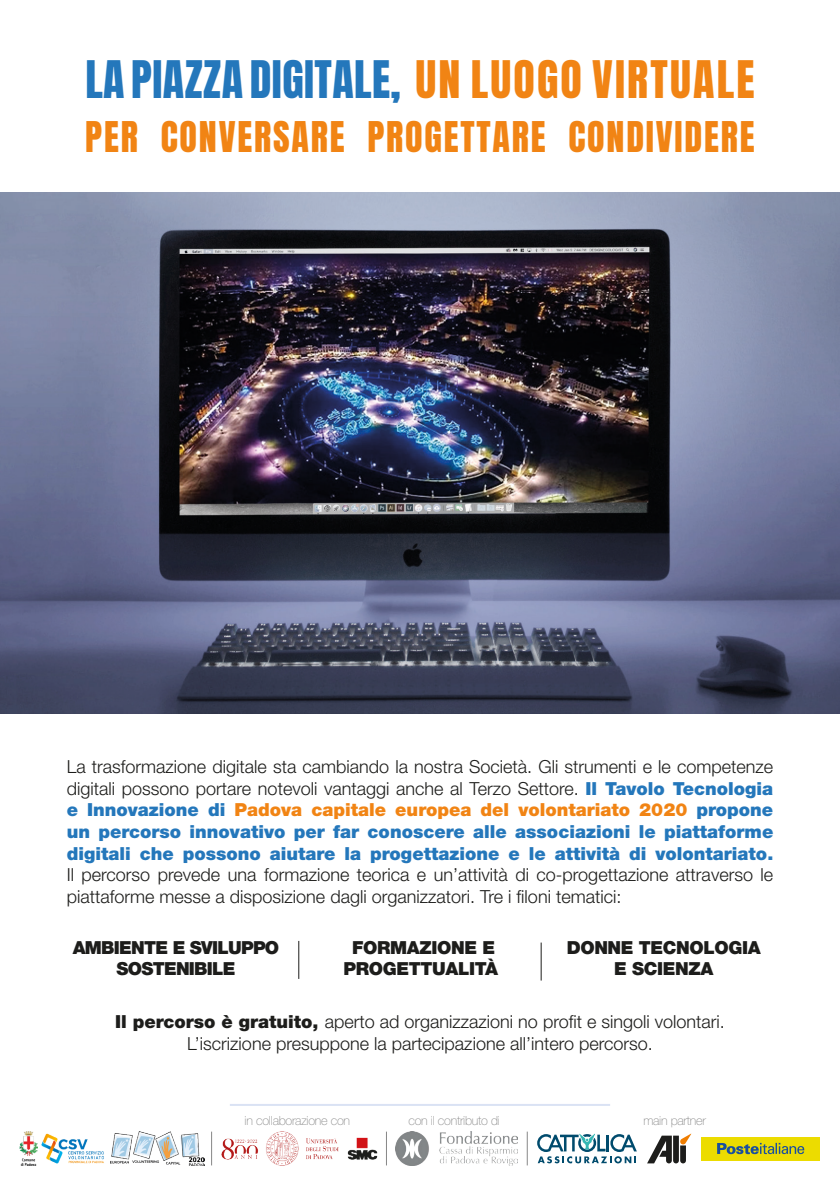
<style>
.page{position:relative;width:840px;height:1191px;background:#fff}
.page>*{position:absolute;margin:0;border:0;box-sizing:border-box;transform-origin:0 0}
.t1{font:44px "Anton";letter-spacing:.01em;color:#2477bb}
.t2{font:36px "Anton";letter-spacing:.05em;color:#f18414}
.t3{font:300 18px/21.6px "Helvetica Neue LT Std";color:#1d1d1b;text-align:justify}
.t4{font:900 18px/21.6px "Helvetica Neue LT Std";letter-spacing:-.02em;color:#1d1d1b;text-align:center}
.t5{font:900 18px/21.6px "Helvetica Neue LT Std";letter-spacing:-.04em;color:#1d1d1b;text-align:center}
.t6{font:100 12.6px "Helvetica Neue LT Std";letter-spacing:-.02em;color:#878787}
.s1{color:#f18414}
.s2{font-weight:900;color:#2477bb}
.s3{font-weight:900;color:#f18414}
.s4{font-weight:900}
</style>
<div class="page">
<img style="left:0;top:193px;width:839px;height:520px">
<hr style="left:298px;top:941px;width:1px;height:38px;background:#1d1d1b">
<hr style="left:540px;top:942px;width:1px;height:38px;background:#1d1d1b">
<img style="left:20px;top:1131px;width:17px;height:34px">
<img style="left:41px;top:1133px;width:63px;height:31px">
<img style="left:111px;top:1131px;width:93px;height:34px">
<img style="left:221px;top:1131px;width:118px;height:34px">
<img style="left:347px;top:1137px;width:31px;height:23px">
<img style="left:395px;top:1131px;width:122px;height:34px">
<svg style="left:537px;top:1133px;width:99px;height:30px"></svg>
<svg style="left:647px;top:1134px;width:43px;height:29px"></svg>
<div style="left:701px;top:1136px;width:118px;height:24px;background:#ecdc00"></div>
<svg style="left:717px;top:1142px;width:86px;height:12px"></svg>
<hr style="left:211px;top:1131px;width:1px;height:34px;background:#878787">
<hr style="left:386px;top:1131px;width:1px;height:34px;background:#878787">
<hr style="left:526px;top:1131px;width:1px;height:34px;background:#878787">
<hr style="left:230px;top:1104px;width:379px;height:2px;background:#dae2f4">
<p class="t1" style="left:85px;top:57px;width:670px">LA PIAZZA DIGITALE, <span class="s1">UN LUOGO VIRTUALE</span></p>
<p class="t2" style="left:85px;top:119px;width:670px">PER CONVERSARE PROGETTARE CONDIVIDERE</p>
<p class="t3" style="left:67px;top:755px;width:707px">La trasformazione digitale sta cambiando la nostra Società. Gli strumenti e le competenze digitali possono portare notevoli vantaggi anche al Terzo Settore. <span class="s2">Il Tavolo Tecnologia e Innovazione di</span> <span class="s3">Padova capitale europea del volontariato 2020</span> <span class="s2">propone un percorso innovativo per far conoscere alle associazioni le piattaforme digitali che possono aiutare la progettazione e le attività di volontariato.<br></span>Il percorso prevede una formazione teorica e un’attività di co-progettazione attraverso le piattaforme messe a disposizione dagli organizzatori. Tre i filoni tematici:</p>
<p class="t5" style="left:73px;top:936px;width:208px">AMBIENTE E SVILUPPO<br>SOSTENIBILE</p>
<p class="t4" style="left:343px;top:936px;width:156px">FORMAZIONE E<br>PROGETTUALITÀ</p>
<p class="t4" style="left:566px;top:936px;width:195px">DONNE TECNOLOGIA</p>
<p class="t4" style="left:613px;top:958px;width:101px">E SCIENZA</p>
<p class="t3" style="left:115px;top:1010px;width:611px"><span class="s4">Il percorso è gratuito,</span> aperto ad organizzazioni no profit e singoli volontari.</p>
<p class="t3" style="left:187px;top:1032px;width:467px">L’iscrizione presuppone la partecipazione all’intero percorso.</p>
<p class="t6" style="left:244px;top:1113px;width:107px">in collaborazione con</p>
<p class="t6" style="left:408px;top:1113px;width:93px">con il contributo di</p>
<p class="t6" style="left:643px;top:1113px;width:64px">main partner</p>
</div>
